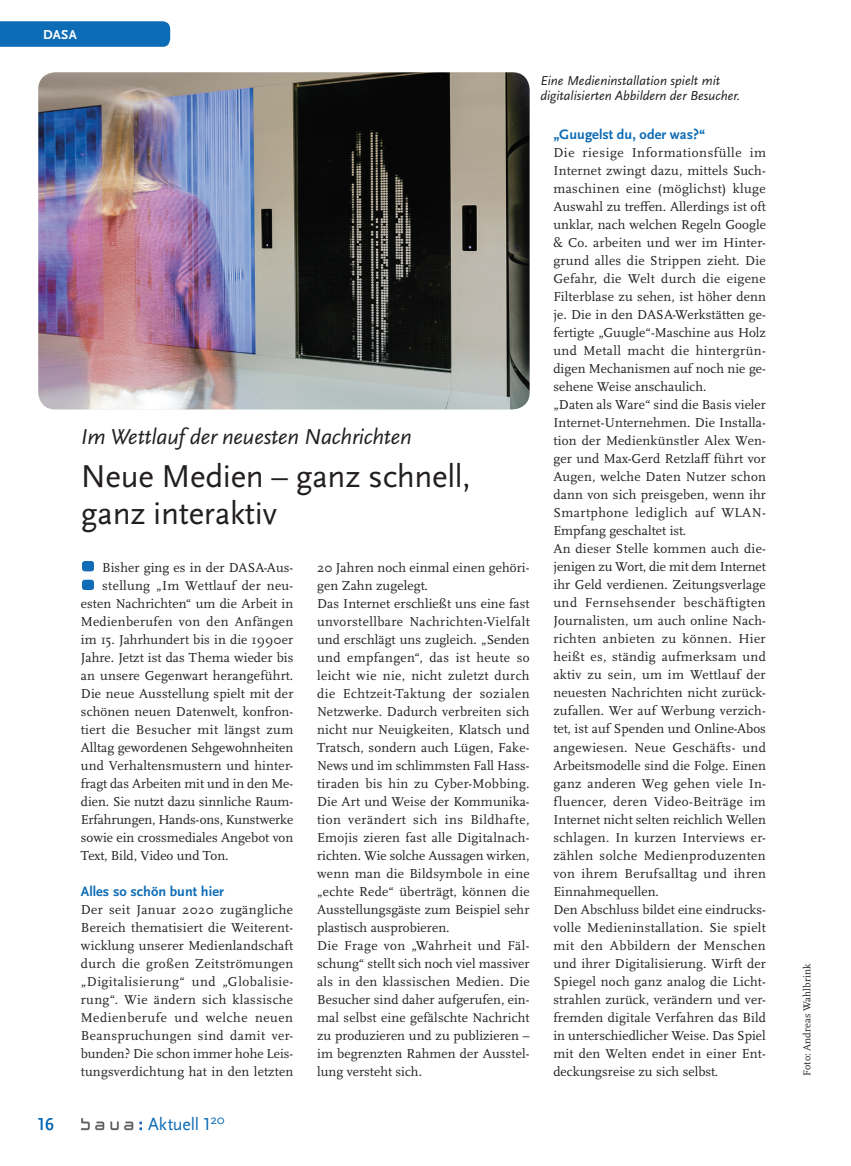
<style>
.page{position:relative;width:851px;height:1166px;background:#fff}
.page>*{position:absolute;margin:0;border:0;box-sizing:border-box;transform-origin:0 0}
.t1{font:33px/36.6px "Scala Sans Pro";letter-spacing:-.01em;color:#231f20}
.t2{font:italic 22.5px "Scala Sans Pro";letter-spacing:-.01em;color:#231f20}
.t3{font:18px "Scala Sans Pro";color:#0d6cb6}
.t4{font:700 14.25px "Scala Sans Pro";letter-spacing:.005em;color:#0d6cb6}
.t5{font:13.5px/18px "Scala Pro";letter-spacing:.01em;color:#231f20}
.t6{font:italic 13.5px/15px "Scala Sans Pro";letter-spacing:.005em;color:#231f20}
.t7{font:13.5px "Scala Pro";letter-spacing:-.01em;color:#231f20}
.t8{font:700 13.5px "Scala Sans Pro";color:#fff}
.t9{font:10.5px "Scala Pro";letter-spacing:.005em;color:#231f20}
</style>
<div class="page">
<img style="left:82px;top:1118px;width:59px;height:13px">
<img style="left:38px;top:72px;width:491px;height:337px">
<svg style="left:0;top:21px;width:170px;height:26px;background:#126fb7"></svg>
<img style="left:83px;top:561px;width:11px;height:28px">
<p class="t8" style="left:43px;top:27px;width:35px">DASA</p>
<h2 class="t2" style="left:81px;top:423px;width:332px">Im Wettlauf der neuesten Nachrichten</h2>
<h1 class="t1" style="left:81px;top:458px;width:391px">Neue Medien – ganz schnell, ganz interaktiv</h1>
<p class="t5" style="left:102px;top:558px;width:192px">Bisher ging es in der DASA-Aus-</p>
<p class="t5" style="left:102px;top:576px;width:192px">stellung „Im Wettlauf der neu-</p>
<p class="t5" style="left:81px;top:594px;width:214px">esten Nachrichten“ um die Arbeit in</p>
<p class="t5" style="left:81px;top:612px;width:214px">Medienberufen von den Anfängen</p>
<p class="t5" style="left:81px;top:630px;width:214px">im 15. Jahrhundert bis in die 1990er</p>
<p class="t5" style="left:81px;top:648px;width:214px">Jahre. Jetzt ist das Thema wieder bis</p>
<p class="t5" style="left:81px;top:666px;width:214px">an unsere Gegenwart herangeführt.</p>
<p class="t5" style="left:81px;top:684px;width:214px">Die neue Ausstellung spielt mit der</p>
<p class="t5" style="left:81px;top:702px;width:214px">schönen neuen Datenwelt, konfron-</p>
<p class="t5" style="left:81px;top:720px;width:214px">tiert die Besucher mit längst zum</p>
<p class="t5" style="left:81px;top:738px;width:214px">Alltag gewordenen Sehgewohnheiten</p>
<p class="t5" style="left:81px;top:756px;width:214px">und Verhaltensmustern und hinter-</p>
<p class="t5" style="left:81px;top:774px;width:214px">fragt das Arbeiten mit und in den Me-</p>
<p class="t5" style="left:81px;top:792px;width:214px">dien. Sie nutzt dazu sinnliche Raum-</p>
<p class="t7" style="left:81px;top:811px;width:214px">Erfahrungen, Hands-ons, Kunstwerke</p>
<p class="t5" style="left:81px;top:828px;width:214px">sowie ein crossmediales Angebot von</p>
<p class="t5" style="left:81px;top:846px;width:149px">Text, Bild, Video und Ton.</p>
<p class="t4" style="left:81px;top:882px;width:144px">Alles so schön bunt hier</p>
<p class="t5" style="left:81px;top:900px;width:214px;text-align:justify">Der seit Januar 2020 zugängliche Bereich thematisiert die Weiterent&shy;wicklung unserer Medienlandschaft durch die großen Zeitströmungen „Digitalisierung“ und „Globalisie&shy;rung“. Wie ändern sich klassische Medienberufe und welche neuen Beanspruchungen sind damit ver&shy;bunden? Die schon immer hohe Leis&shy;tungsverdichtung hat in den letzten</p>
<p class="t5" style="left:317px;top:558px;width:214px">20 Jahren noch einmal einen gehöri&shy;gen Zahn zugelegt.<br>Das Internet erschließt uns eine fast unvorstellbare Nachrichten-Vielfalt und erschlägt uns zugleich. „Senden und empfangen“, das ist heute so leicht wie nie, nicht zuletzt durch die Echtzeit-Taktung der sozialen Netzwerke. Dadurch verbreiten sich nicht nur Neuigkeiten, Klatsch und Tratsch, sondern auch Lügen, Fake-News und im schlimmsten Fall Hass&shy;tiraden bis hin zu Cyber-Mobbing.<br>Die Art und Weise der Kommunika&shy;tion verändert sich ins Bildhafte, Emojis zieren fast alle Digitalnach&shy;richten. Wie solche Aussagen wirken, wenn man die Bildsymbole in eine „echte Rede“ überträgt, können die Ausstellungsgäste zum Beispiel sehr plastisch ausprobieren.<br>Die Frage von „Wahrheit und Fäl&shy;schung“ stellt sich noch viel massiver als in den klassischen Medien. Die Besucher sind daher aufgerufen, ein&shy;mal selbst eine gefälschte Nachricht zu produzieren und zu publizieren – im begrenzten Rahmen der Ausstel&shy;lung versteht sich.</p>
<p class="t6" style="left:540px;top:73px;width:201px">Eine Medieninstallation spielt mit digitalisierten Abbildern der Besucher.</p>
<p class="t4" style="left:553px;top:126px;width:153px">„Guugelst du, oder was?“</p>
<p class="t5" style="left:553px;top:144px;width:214px">Die riesige Informationsfülle im Internet zwingt dazu, mittels Such&shy;maschinen eine (möglichst) kluge Auswahl zu treffen. Allerdings ist oft unklar, nach welchen Regeln Google &amp; Co. arbeiten und wer im Hinter&shy;grund alles die Strippen zieht. Die Gefahr, die Welt durch die eigene Filterblase zu sehen, ist höher denn je. Die in den DASA-Werkstätten ge&shy;fertigte „Guugle“-Maschine aus Holz und Metall macht die hintergrün&shy;digen Mechanismen auf noch nie ge&shy;sehene Weise anschaulich.<br>„Daten als Ware“ sind die Basis vieler Internet-Unternehmen. Die Installa&shy;tion der Medienkünstler Alex Wen&shy;ger und Max-Gerd Retzlaff führt vor Augen, welche Daten Nutzer schon dann von sich preisgeben, wenn ihr Smartphone lediglich auf WLAN-Empfang geschaltet ist.<br>An dieser Stelle kommen auch die&shy;jenigen zu Wort, die mit dem Internet ihr Geld verdienen. Zeitungsverlage und Fernsehsender beschäftigten Journalisten, um auch online Nach&shy;richten anbieten zu können. Hier heißt es, ständig aufmerksam und aktiv zu sein, um im Wettlauf der neuesten Nachrichten nicht zurück&shy;zufallen. Wer auf Werbung verzich&shy;tet, ist auf Spenden und Online-Abos angewiesen. Neue Geschäfts- und Arbeitsmodelle sind die Folge. Einen ganz anderen Weg gehen viele In&shy;fluencer, deren Video-Beiträge im Internet nicht selten reichlich Wellen schlagen. In kurzen Interviews er&shy;zählen solche Medienproduzenten von ihrem Berufsalltag und ihren Einnahmequellen.<br>Den Abschluss bildet eine eindrucks&shy;volle Medieninstallation. Sie spielt mit den Abbildern der Menschen und ihrer Digitalisierung. Wirft der Spiegel noch ganz analog die Licht&shy;strahlen zurück, verändern und ver&shy;fremden digitale Verfahren das Bild in unterschiedlicher Weise. Das Spiel mit den Welten endet in einer Ent&shy;deckungsreise zu sich selbst.</p>
<h3 class="t3" style="left:38px;top:1113px;width:17px">16</h3>
<h3 class="t3" style="left:148px;top:1113px;width:78px">Aktuell 1<sup>20</sup></h3>
<p class="t9" style="left:800px;top:1075px;width:113px;rotate:-90deg">Foto: Andreas Wahlbrink</p>
</div>
